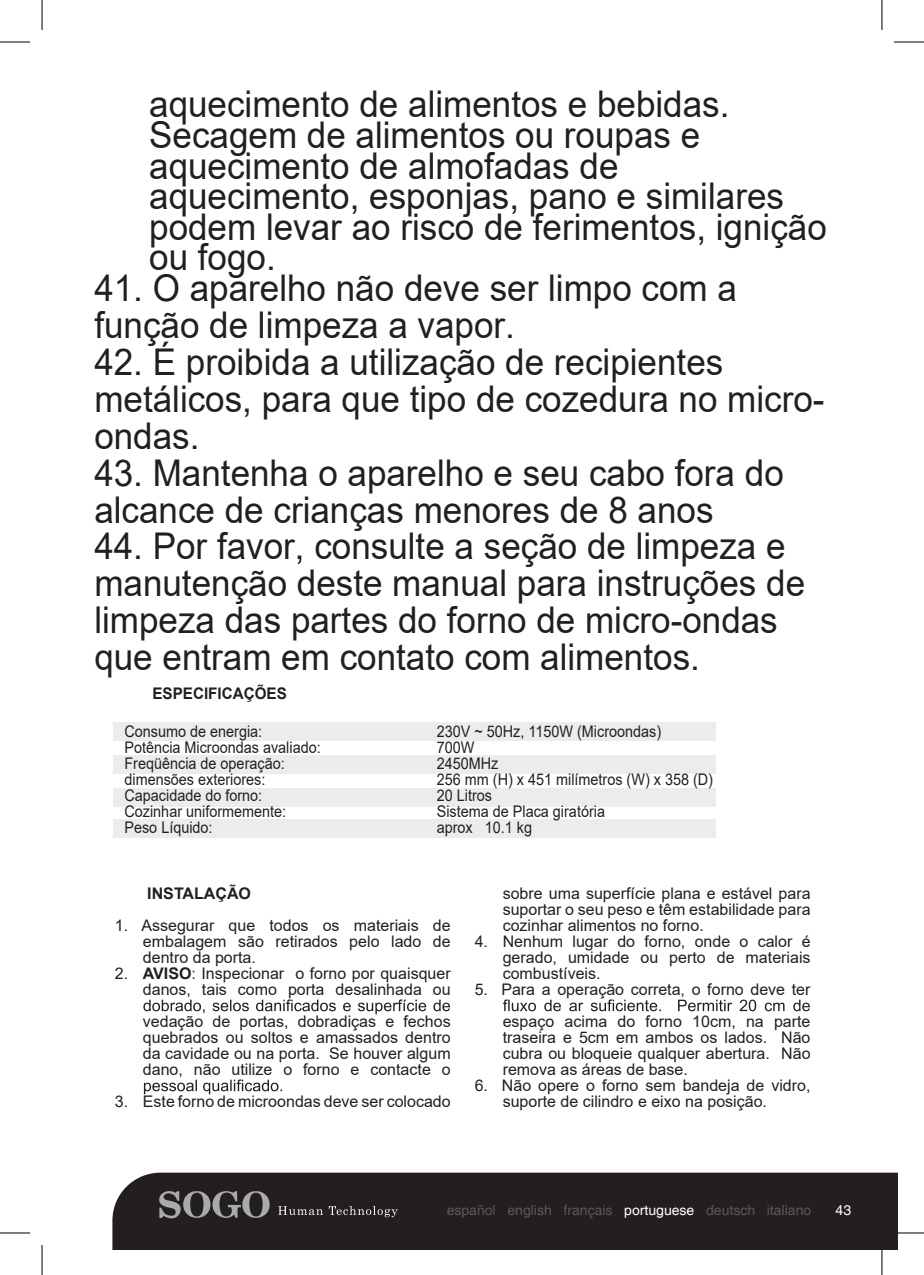
<style>
.page{position:relative;width:924px;height:1275px;background:#fff}
.page>*{position:absolute;margin:0;border:0;box-sizing:border-box;transform-origin:0 0}
.t1{font:36.8px/36.8px "Arial";color:#231f20;scale:.95 1}
.t2{font:36.8px/30.6px "Arial";color:#231f20;scale:.95 1}
.t3{font:16px/16px "Arial";color:#231f20;text-align:justify}
.t4{font:16px "Arial";color:#231f20;scale:.9 1}
.t5{font:700 16px "Arial";color:#231f20;scale:.95 1}
.t6{font:700 16px "Arial";color:#231f20}
.t7{font:14px "Helvetica";color:#58595b}
.t8{font:14px "Helvetica";color:#fff}
.s1{font-weight:700}
.s2{color:#fff}
</style>
<div class="page">
<div style="left:113px;top:722px;width:602px;height:18px;background:#ececee"></div>
<div style="left:113px;top:755px;width:602px;height:19px;background:#ececee"></div>
<div style="left:113px;top:788px;width:602px;height:18px;background:#ececee"></div>
<div style="left:113px;top:819px;width:602px;height:19px;background:#ececee"></div>
<svg style="left:143px;top:999px;width:307px;height:15px"></svg>
<svg style="left:144px;top:1079px;width:138px;height:15px"></svg>
<svg style="left:502px;top:999px;width:307px;height:12px"></svg>
<hr style="left:0;top:42px;width:30px;height:1px;background:#000">
<hr style="left:893px;top:42px;width:30px;height:1px;background:#000">
<hr style="left:0;top:1232px;width:30px;height:1px;background:#000">
<hr style="left:893px;top:1232px;width:30px;height:1px;background:#000">
<hr style="left:42px;top:0;width:1px;height:30px;background:#000">
<hr style="left:42px;top:1245px;width:1px;height:30px;background:#000">
<hr style="left:881px;top:0;width:1px;height:30px;background:#000">
<hr style="left:881px;top:1245px;width:1px;height:30px;background:#000">
<div style="left:112px;top:1172px;width:785px;height:78px;background:#231f20"></div>
<svg style="left:159px;top:1189px;width:111px;height:29px;background:#565557"></svg>
<svg style="left:278px;top:1206px;width:119px;height:11px"></svg>
<h1 class="t2" style="left:149px;top:89px;width:714px">aquecimento de alimentos e bebidas.<br>Secagem de alimentos ou roupas e aquecimento de almofadas de aquecimento, esponjas, pano e similares podem levar ao risco de ferimentos, ignição ou fogo.</h1>
<h1 class="t1" style="left:94px;top:270px;width:677px">41. O aparelho não deve ser limpo com a função de limpeza a vapor.</h1>
<h1 class="t1" style="left:94px;top:344px;width:769px">42. É proibida a utilização de recipientes metálicos, para que tipo de cozedura no micro&shy;ondas.</h1>
<h1 class="t1" style="left:94px;top:454px;width:727px">43. Mantenha o aparelho e seu cabo fora do alcance de crianças menores de 8 anos</h1>
<h1 class="t1" style="left:94px;top:528px;width:749px">44. Por favor, consulte a seção de limpeza e manutenção deste manual para instruções de limpeza das partes do forno de micro-ondas que entram em contato com alimentos.</h1>
<p class="t5" style="left:152px;top:682px;width:143px">ESPECIFICAÇÕES</p>
<p class="t4" style="left:124px;top:720px;width:154px">Consumo de energia:</p>
<p class="t4" style="left:436px;top:720px;width:251px">230V ~ 50Hz, 1150W (Microondas)</p>
<p class="t4" style="left:124px;top:736px;width:219px">Potência Microondas avaliado:</p>
<p class="t4" style="left:436px;top:736px;width:43px">700W</p>
<p class="t4" style="left:124px;top:752px;width:179px">Freqüência de operação:</p>
<p class="t4" style="left:436px;top:752px;width:70px">2450MHz</p>
<p class="t4" style="left:124px;top:768px;width:158px">dimensões exteriores:</p>
<p class="t4" style="left:436px;top:768px;width:308px">256 mm (H) x 451 milímetros (W) x 358 (D)</p>
<p class="t4" style="left:124px;top:784px;width:154px">Capacidade do forno:</p>
<p class="t4" style="left:436px;top:784px;width:63px">20 Litros</p>
<p class="t4" style="left:124px;top:800px;width:181px">Cozinhar uniformemente:</p>
<p class="t4" style="left:436px;top:800px;width:188px">Sistema de Placa giratória</p>
<p class="t4" style="left:124px;top:816px;width:99px">Peso Líquido:</p>
<p class="t4" style="left:436px;top:816px;width:107px">aprox 10.1 kg</p>
<p class="t6" style="left:147px;top:882px;width:105px">INSTALAÇÃO</p>
<p class="t3" style="left:143px;top:917px;width:309px;text-indent:-28px">1. Assegurar que todos os materiais de embalagem são retirados pelo lado de dentro da porta.</p>
<p class="t3" style="left:115px;top:965px;width:337px;text-align:right">2. <span class="s1">AVISO</span>: Inspecionar o forno por quaisquer danos, tais como porta desalinhada ou</p>
<p class="t3" style="left:143px;top:1013px;width:309px">vedação de portas, dobradiças e fechos quebrados ou soltos e amassados dentro da cavidade ou na porta. Se houver algum dano, não utilize o forno e contacte o</p>
<p class="t3" style="left:115px;top:1093px;width:337px">3. Este forno de microondas deve ser colocado</p>
<p class="t3" style="left:502px;top:885px;width:309px">sobre uma superfície plana e estável para suportar o seu peso e têm estabilidade para cozinhar alimentos no forno.</p>
<p class="t3" style="left:502px;top:933px;width:309px;text-indent:-28px">4. Nenhum lugar do forno, onde o calor é gerado, umidade ou perto de materiais combustíveis.</p>
<p class="t3" style="left:474px;top:973px;width:337px;line-height:32px;text-align:right">5. Para a operação correta, o forno deve ter espaço acima do forno 10cm, na parte</p>
<p class="t3" style="left:502px;top:1029px;width:309px">traseira e 5cm em ambos os lados. Não cubra ou bloqueie qualquer abertura. Não remova as áreas de base.</p>
<p class="t3" style="left:502px;top:1077px;width:309px;text-indent:-28px">6. Não opere o forno sem bandeja de vidro, suporte de cilindro e eixo na posição.</p>
<p class="t7" style="left:446px;top:1202px;width:366px">español english français <span class="s2">portuguese</span> deutsch italiano</p>
<p class="t8" style="left:835px;top:1202px;width:17px">43</p>
</div>
